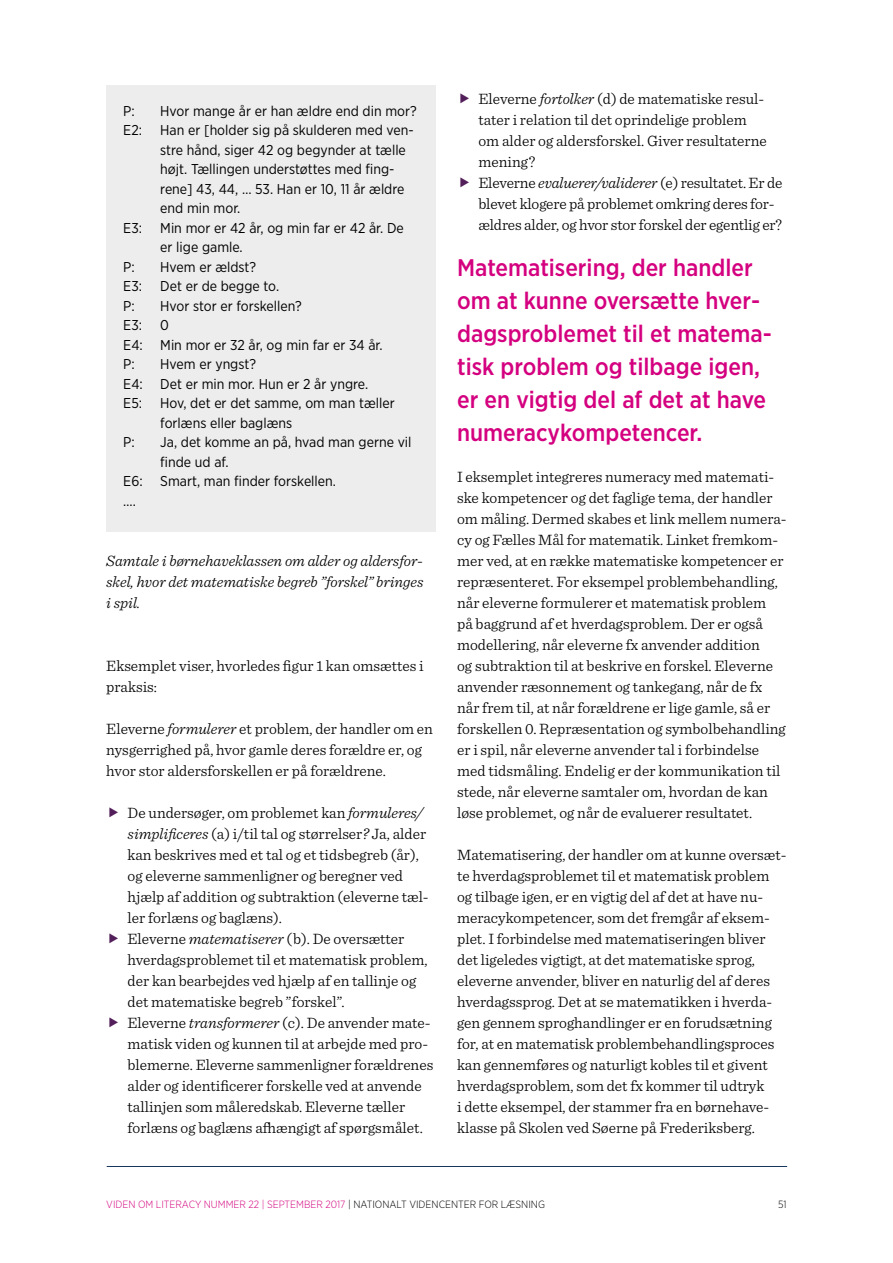
<style>
.page{position:relative;width:893px;height:1263px;background:#fff}
.page>*{position:absolute;margin:0;border:0;box-sizing:border-box;transform-origin:0 0}
.t1{font:500 24px/33px "Gotham Narrow";color:#d4007f}
.t2{font:300 15.75px/21px "Sentinel";color:#000}
.t3{font:italic 300 15.75px/21px "Sentinel";color:#000;text-align:justify}
.t4{font:14.25px/19.5px "Gotham Narrow";color:#000}
.t5{font:300 10.5px "Gotham Narrow";color:#d4007f}
.t6{font:300 10.5px "Gotham Narrow";color:#000}
.s1{font-style:italic}
.s2{color:#000}
</style>
<div class="page">
<div style="left:106px;top:85px;width:330px;height:446px;background:#ededed"></div>
<hr style="left:107px;top:1166px;width:680px;height:1px;background:#17365d">
<p class="t4" style="left:123px;top:101px;width:13px">P:</p>
<p class="t4" style="left:160px;top:101px;width:258px">Hvor mange år er han ældre end din mor?</p>
<p class="t4" style="left:123px;top:120px;width:20px">E2:</p>
<p class="t4" style="left:160px;top:120px;width:255px">Han er [holder sig på skulderen med ven&shy;stre hånd, siger 42 og begynder at tælle højt. Tællingen understøttes med fing&shy;rene] 43, 44, … 53. Han er 10, 11 år ældre end min mor.</p>
<p class="t4" style="left:123px;top:218px;width:20px">E3:</p>
<p class="t4" style="left:160px;top:218px;width:245px">Min mor er 42 år, og min far er 42 år. De er lige gamle.</p>
<p class="t4" style="left:123px;top:257px;width:13px">P:</p>
<p class="t4" style="left:160px;top:257px;width:97px">Hvem er ældst?</p>
<p class="t4" style="left:123px;top:276px;width:20px">E3:</p>
<p class="t4" style="left:160px;top:276px;width:120px">Det er de begge to.</p>
<p class="t4" style="left:123px;top:296px;width:13px">P:</p>
<p class="t4" style="left:160px;top:296px;width:143px">Hvor stor er forskellen?</p>
<p class="t4" style="left:123px;top:315px;width:20px">E3:</p>
<p class="t4" style="left:123px;top:315px;width:261px;text-indent:37px">0<br>E4: Min mor er 32 år, og min far er 34 år.<br>P:</p>
<p class="t4" style="left:123px;top:354px;width:246px;text-indent:37px">Hvem er yngst?<br>E4: Det er min mor. Hun er 2 år yngre.<br>E5:</p>
<p class="t4" style="left:160px;top:393px;width:236px">Hov, det er det samme, om man tæller forlæns eller baglæns</p>
<p class="t4" style="left:123px;top:432px;width:13px">P:</p>
<p class="t4" style="left:160px;top:432px;width:253px">Ja, det komme an på, hvad man gerne vil</p>
<p class="t4" style="left:160px;top:452px;width:70px">finde ud af.</p>
<p class="t4" style="left:123px;top:471px;width:214px">E6: Smart, man finder forskellen.</p>
<p class="t4" style="left:123px;top:491px;width:14px">….</p>
<p class="t3" style="left:106px;top:549px;width:319px">Samtale i børnehaveklassen om alder og aldersfor&shy;skel, hvor det matematiske begreb ”forskel” bringes i spil.</p>
<p class="t2" style="left:106px;top:654px;width:319px">Eksemplet viser, hvorledes figur 1 kan omsættes i praksis:</p>
<p class="t2" style="left:106px;top:717px;width:328px">Eleverne <span class="s1">formulerer</span> et problem, der handler om en nysgerrighed på, hvor gamle deres forældre er, og hvor stor aldersforskellen er på forældrene.</p>
<p class="t2" style="left:128px;top:801px;width:307px">De undersøger, om problemet kan <span class="s1">formuleres/ simplificeres</span> (a) i/til tal og størrelser<span class="s1">?</span> Ja, alder kan beskrives med et tal og et tidsbegreb (år), og eleverne sammenligner og beregner ved hjælp af addition og subtraktion (eleverne tæl&shy;ler forlæns og baglæns).<br>Eleverne <span class="s1">matematiserer</span> (b). De oversætter hverdagsproblemet til et matematisk problem, der kan bearbejdes ved hjælp af en tallinje og det matematiske begreb ”forskel”.<br>Eleverne <span class="s1">transformerer</span> (c). De anvender mate&shy;matisk viden og kunnen til at arbejde med pro&shy;blemerne. Eleverne sammenligner forældrenes alder og identificerer forskelle ved at anvende tallinjen som måleredskab. Eleverne tæller forlæns og baglæns afhængigt af spørgsmålet.</p>
<p class="t2" style="left:478px;top:87px;width:306px">Eleverne <span class="s1">fortolker</span> (d) de matematiske resul&shy;tater i relation til det oprindelige problem<br>om alder og aldersforskel. Giver resultaterne mening?<br>Eleverne <span class="s1">evaluerer/validerer</span> (e) resultatet. Er de blevet klogere på problemet omkring deres for&shy;ældres alder, og hvor stor forskel der egentlig er?</p>
<h1 class="t1" style="left:457px;top:250px;width:316px">Matematisering, der handler om at kunne oversætte hver&shy;dagsproblemet til et matema&shy;tisk problem og tilbage igen, er en vigtig del af det at have numeracykompetencer.</h1>
<p class="t2" style="left:457px;top:465px;width:330px">I eksemplet integreres numeracy med matemati&shy;ske kompetencer og det faglige tema, der handler om måling. Dermed skabes et link mellem numera&shy;cy og Fælles Mål for matematik. Linket fremkom&shy;mer ved, at en række matematiske kompetencer er repræsenteret. For eksempel problembehandling, når eleverne formulerer et matematisk problem på baggrund af et hverdagsproblem. Der er også modellering, når eleverne fx anvender addition<br>og subtraktion til at beskrive en forskel. Eleverne anvender ræsonnement og tankegang, når de fx når frem til, at når forældrene er lige gamle, så er forskellen 0. Repræsentation og symbolbehandling er i spil, når eleverne anvender tal i forbindelse med tidsmåling. Endelig er der kommunikation til stede, når eleverne samtaler om, hvordan de kan løse problemet, og når de evaluerer resultatet.</p>
<p class="t2" style="left:457px;top:843px;width:331px">Matematisering, der handler om at kunne oversæt&shy;te hverdagsproblemet til et matematisk problem og tilbage igen, er en vigtig del af det at have nu&shy;meracykompetencer, som det fremgår af eksem&shy;plet. I forbindelse med matematiseringen bliver det ligeledes vigtigt, at det matematiske sprog, eleverne anvender, bliver en naturlig del af deres hverdagssprog. Det at se matematikken i hverda&shy;gen gennem sproghandlinger er en forudsætning for, at en matematisk problembehandlingsproces kan gennemføres og naturligt kobles til et givent hverdagsproblem, som det fx kommer til udtryk<br>i dette eksempel, der stammer fra en børnehave&shy;klasse på Skolen ved Søerne på Frederiksberg.</p>
<p class="t5" style="left:106px;top:1197px;width:440px">VIDEN OM LITERACY NUMMER 22 | SEPTEMBER 2017 <span class="s2">| NATIONALT VIDENCENTER FOR LÆSNING</span></p>
<p class="t6" style="left:778px;top:1197px;width:10px">51</p>
</div>
